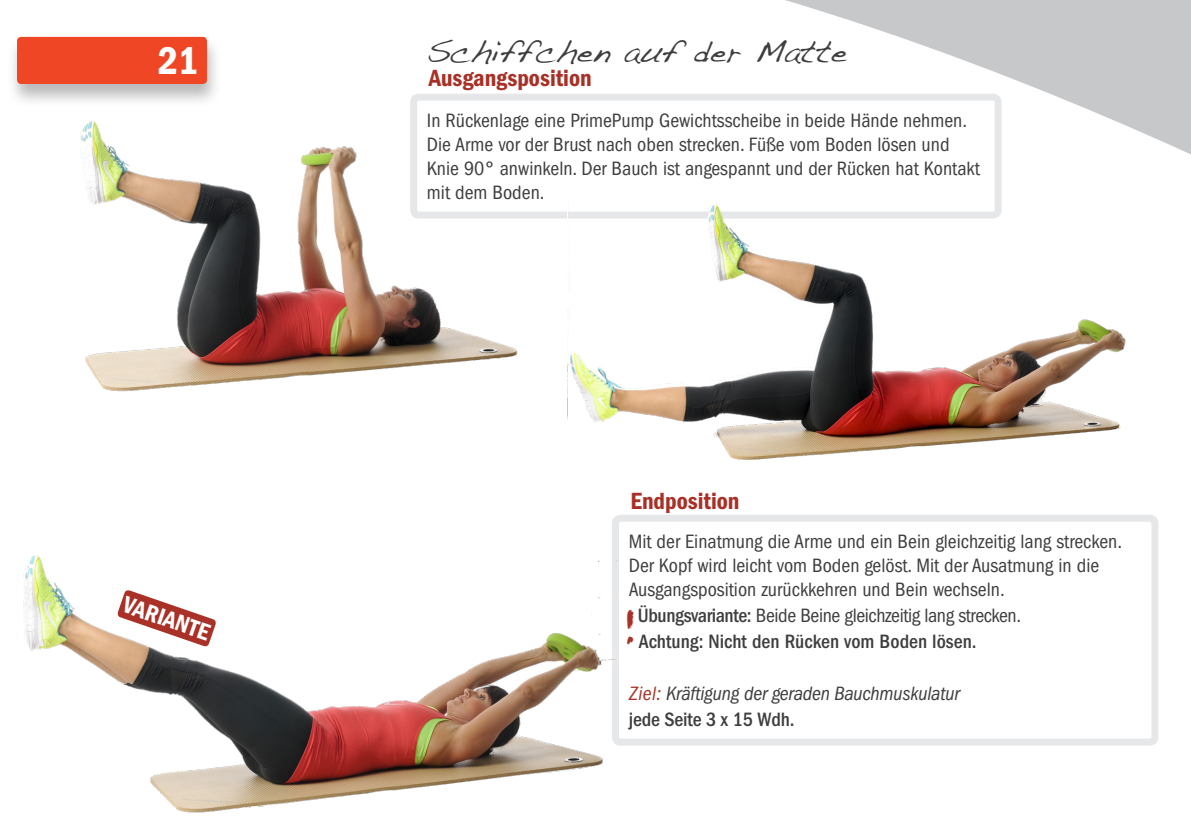
<style>
.page{position:relative;width:1191px;height:840px;background:#fff}
.page>*{position:absolute;margin:0;border:0;box-sizing:border-box;transform-origin:0 0}
.t1{font:40px "ITC Franklin Gothic Std Dm Cd";color:#fff}
.t2{font:40px "Chalkduster";color:#a83127}
.t3{font:28px "Dakota";color:#3e3e3f}
.t4{font:24.2px "ITC Franklin Gothic Std Dm Cd";color:#a83127}
.t5{font:24.2px "ITC Franklin Gothic Std Dm Cd";color:#fff}
.t6{font:condensed 20px/24.2px "ITC Franklin Gothic Std";color:#3e3e3f}
.t7{font:italic condensed 20px/26px "ITC Franklin Gothic Std";letter-spacing:-.01em;color:#3e3e3f}
.t8{font:condensed 20px "ITC Franklin Gothic Std";letter-spacing:-.02em;color:#3e3e3f}
.t9{font:500 condensed 20px "ITC Franklin Gothic Std";color:#3e3e3f}
.s1{font-weight:500}
.s2{color:#a83127}
.s3{font-weight:500;font-style:normal}
</style>
<div class="page">
<svg style="left:536px;top:0;width:655px;height:219px"></svg>
<div style="left:414px;top:97px;width:584px;height:118px;background:#fff;border-radius:5px"></div>
<div style="left:410px;top:94px;width:591px;height:124px;border:7px solid #e6e7e9;border-radius:5px"></div>
<div style="left:612px;top:514px;width:546px;height:231px;border:7px solid #e6e7e9;border-radius:5px"></div>
<img style="left:567px;top:201px;width:561px;height:259px">
<div style="left:64px;top:105px;width:472px;height:300px;background:#fff"></div>
<img style="left:80px;top:101px;width:442px;height:291px">
<div style="left:1px;top:539px;width:630px;height:287px;background:#fff"></div>
<img style="left:23px;top:535px;width:594px;height:278px">
<svg style="left:117px;top:589px;width:100px;height:58px"></svg>
<div style="left:7px;top:35px;width:215px;height:72px;background:#636366;opacity:.45"></div>
<div style="left:17px;top:37px;width:190px;height:47px;background:#ef4725;border-radius:4px"></div>
<h1 class="t1" style="left:158px;top:38px;width:42px">21</h1>
<h2 class="t3" style="left:426px;top:34px;width:422px">Schiffchen auf der Matte</h2>
<p class="t4" style="left:429px;top:64px;width:164px">Ausgangsposition</p>
<p class="t6" style="left:427px;top:108px;width:554px">In Rückenlage eine PrimePump Gewichtsscheibe in beide Hände nehmen.<br>Die Arme vor der Brust nach oben strecken. Füße vom Boden lösen und Knie 90° anwinkeln. Der Bauch ist angespannt und der Rücken hat Kontakt mit dem Boden.</p>
<p class="t5" style="left:128px;top:590px;width:91px;rotate:19deg">VARIANTE</p>
<p class="t4" style="left:630px;top:486px;width:110px">Endposition</p>
<p class="t6" style="left:629px;top:529px;width:495px">Mit der Einatmung die Arme und ein Bein gleichzeitig lang strecken.</p>
<p class="t6" style="left:629px;top:553px;width:472px">Der Kopf wird leicht vom Boden gelöst. Mit der Ausatmung in die</p>
<p class="t6" style="left:629px;top:577px;width:377px">Ausgangsposition zurückkehren und Bein wechseln.</p>
<p class="t8" style="left:638px;top:604px;width:384px"><span class="s1">Übungsvariante:</span> Beide Beine gleichzeitig lang strecken.</p>
<p class="t9" style="left:639px;top:630px;width:339px">Achtung: Nicht den Rücken vom Boden lösen.</p>
<p class="t7" style="left:629px;top:680px;width:333px"><span class="s2">Ziel:</span> Kräftigung der geraden Bauchmuskulatur <span class="s3">jede Seite 3 x 15 Wdh.</span></p>
<h1 class="t2" style="left:624px;top:606px;width:16px">!</h1>
</div>
